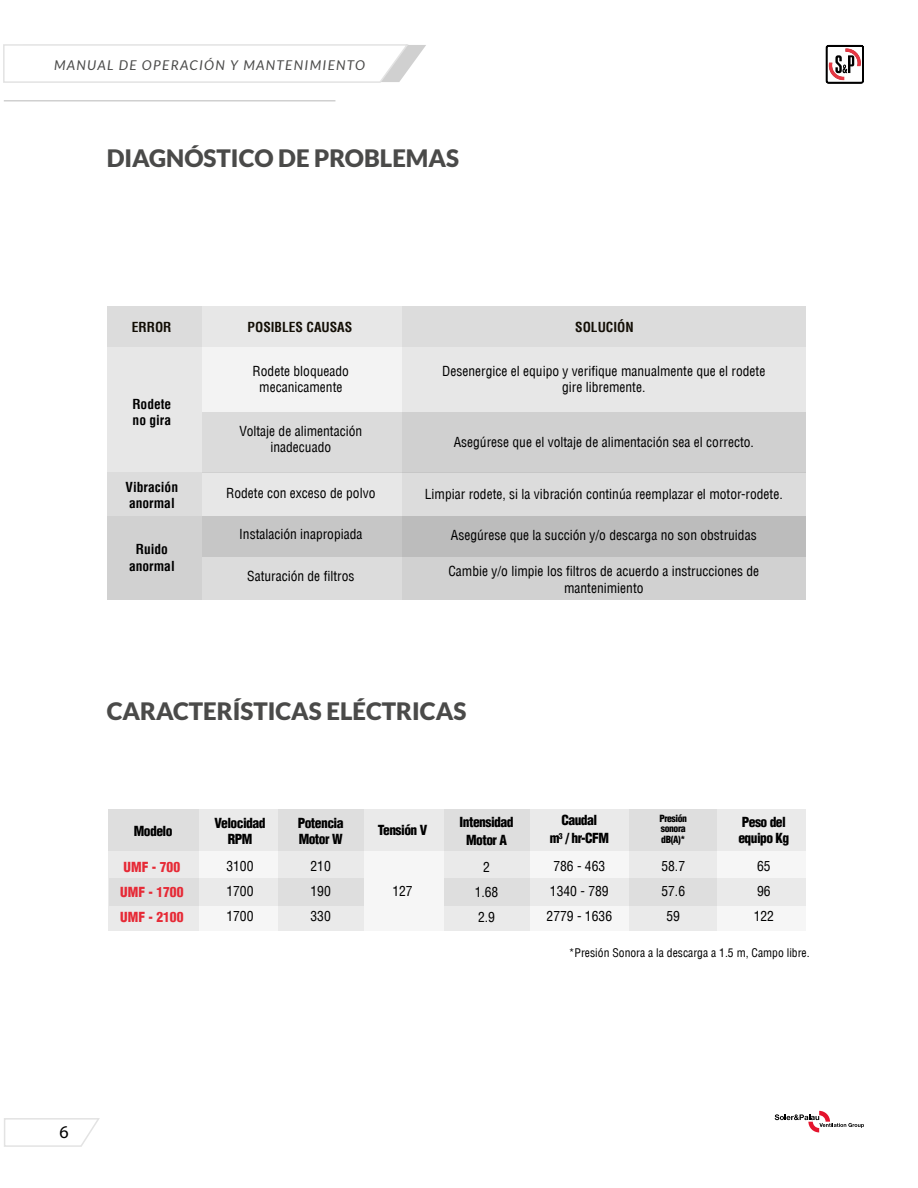
<style>
.page{position:relative;width:918px;height:1188px;background:#fff}
.page>*{position:absolute;margin:0;border:0;box-sizing:border-box;transform-origin:0 0}
.t1{font:900 24px "Lato";color:#4a4a49}
.t2{font:18px "Myriad Pro";color:#000}
.t3{font:condensed 13.5px/25.2px "Helvetica LT";color:#000;text-align:center}
.t4{font:900 condensed 13.5px/16.4px "Helvetica LT";letter-spacing:-.04em;color:#000;text-align:center}
.t5{font:700 condensed 13.5px/16.2px "Helvetica LT";color:#000}
.t6{font:italic 13.5px "Lato";letter-spacing:.1em;color:#4a4a49}
.t7{font:700 condensed 13.5px "Helvetica LT";color:#140f06}
.t8{font:900 condensed 13.5px/25.2px "Helvetica LT";color:#e62a36}
.t9{font:condensed 11.7px "Helvetica LT";color:#000}
.t10{font:900 condensed 9.75px/10.8px "Helvetica LT";letter-spacing:-.04em;color:#000}
</style>
<div class="page">
<svg style="left:775px;top:1111px;width:89px;height:21px"></svg>
<svg style="left:3px;top:44px;width:423px;height:39px"></svg>
<svg style="left:4px;top:1118px;width:96px;height:29px"></svg>
<hr style="left:4px;top:100px;width:331px;height:2px;background:#d0d0d0">
<svg style="left:825px;top:44px;width:39px;height:40px"></svg>
<svg style="left:202px;top:347px;width:604px;height:126px"></svg>
<div style="left:107px;top:473px;width:699px;height:127px;background:#dcdcdc"></div>
<div style="left:107px;top:516px;width:699px;height:84px;background:#d1d1d1"></div>
<div style="left:107px;top:307px;width:95px;height:293px;background:#dcdcdc"></div>
<div style="left:107px;top:307px;width:699px;height:40px;background:#dcdcdc"></div>
<div style="left:202px;top:516px;width:604px;height:41px;background:#bcbcbc"></div>
<div style="left:108px;top:809px;width:698px;height:122px;background:#f6f6f6"></div>
<div style="left:630px;top:809px;width:87px;height:122px;background:#eaeaea"></div>
<div style="left:108px;top:809px;width:698px;height:42px;background:#eaeaea"></div>
<div style="left:109px;top:879px;width:254px;height:27px;background:#eaeaea"></div>
<div style="left:444px;top:879px;width:362px;height:27px;background:#eaeaea"></div>
<div style="left:108px;top:809px;width:90px;height:122px;background:#dedede"></div>
<div style="left:278px;top:809px;width:85px;height:122px;background:#dedede"></div>
<div style="left:444px;top:809px;width:85px;height:122px;background:#dedede"></div>
<p class="t6" style="left:54px;top:57px;width:312px">MANUAL DE OPERACIÓN Y MANTENIMIENTO</p>
<h1 class="t1" style="left:107px;top:144px;width:354px">DIAGNÓSTICO DE PROBLEMAS</h1>
<p class="t7" style="left:132px;top:319px;width:41px">ERROR</p>
<p class="t7" style="left:248px;top:319px;width:106px">POSIBLES CAUSAS</p>
<p class="t7" style="left:575px;top:319px;width:60px">SOLUCIÓN</p>
<p class="t5" style="left:132px;top:396px;width:41px">Rodete no gira</p>
<p class="t5" style="left:126px;top:479px;width:54px">Vibración anormal</p>
<p class="t5" style="left:129px;top:541px;width:47px;text-align:center">Ruido anormal</p>
<p class="t3" style="left:253px;top:363px;width:98px;line-height:16.2px">Rodete bloqueado mecanicamente</p>
<p class="t3" style="left:442px;top:363px;width:325px;line-height:16.2px">Desenergice el equipo y verifique manualmente que el rodete gire libremente.</p>
<p class="t3" style="left:239px;top:423px;width:124px;line-height:16.2px">Voltaje de alimentación inadecuado</p>
<p class="t3" style="left:226px;top:480px;width:151px">Rodete con exceso de polvo</p>
<p class="t3" style="left:239px;top:521px;width:125px">Instalación inapropiada</p>
<p class="t3" style="left:247px;top:563px;width:109px">Saturación de filtros</p>
<p class="t3" style="left:454px;top:430px;width:302px">Asegúrese que el voltaje de alimentación sea el correcto.</p>
<p class="t3" style="left:425px;top:482px;width:359px">Limpiar rodete, si la vibración continúa reemplazar el motor-rodete.</p>
<p class="t3" style="left:451px;top:522px;width:307px">Asegúrese que la succión y/o descarga no son obstruidas</p>
<p class="t3" style="left:448px;top:563px;width:312px;line-height:16.2px">Cambie y/o limpie los filtros de acuerdo a instrucciones de mantenimiento</p>
<h1 class="t1" style="left:107px;top:697px;width:361px">CARACTERÍSTICAS ELÉCTRICAS</h1>
<p class="t4" style="left:134px;top:823px;width:40px">Modelo</p>
<p class="t4" style="left:214px;top:815px;width:53px">Velocidad<br>RPM</p>
<p class="t4" style="left:298px;top:815px;width:47px;text-align:left">Potencia<br>Motor W</p>
<p class="t4" style="left:378px;top:822px;width:51px">Tensión V</p>
<p class="t4" style="left:460px;top:813px;width:55px;line-height:18.6px">Intensidad<br>Motor A</p>
<p class="t4" style="left:550px;top:810px;width:61px;line-height:18.6px">Caudal<br>m<sup>3</sup> / hr-CFM</p>
<p class="t10" style="left:659px;top:812px;width:29px">Presión sonora dB(A)*</p>
<p class="t4" style="left:738px;top:814px;width:53px;text-align:left">Peso del equipo Kg</p>
<p class="t8" style="left:120px;top:854px;width:65px">UMF - 700<br>UMF - 1700<br>UMF - 2100</p>
<p class="t3" style="left:226px;top:853px;width:29px;text-align:justify">3100<br>1700<br>1700</p>
<p class="t3" style="left:310px;top:853px;width:22px;text-align:justify">210<br>190<br>330</p>
<p class="t3" style="left:392px;top:878px;width:22px">127</p>
<p class="t3" style="left:475px;top:854px;width:25px">2<br>1.68<br>2.9</p>
<p class="t3" style="left:547px;top:853px;width:67px">786 - 463<br>1340 - 789<br>2779 - 1636</p>
<p class="t3" style="left:661px;top:853px;width:25px">58.7<br>57.6<br>59</p>
<p class="t3" style="left:754px;top:853px;width:22px;text-align:left">65<br>96<br>122</p>
<p class="t9" style="left:569px;top:946px;width:242px">*Presión Sonora a la descarga a 1.5 m, Campo libre.</p>
<h2 class="t2" style="left:60px;top:1121px;width:11px">6</h2>
</div>
